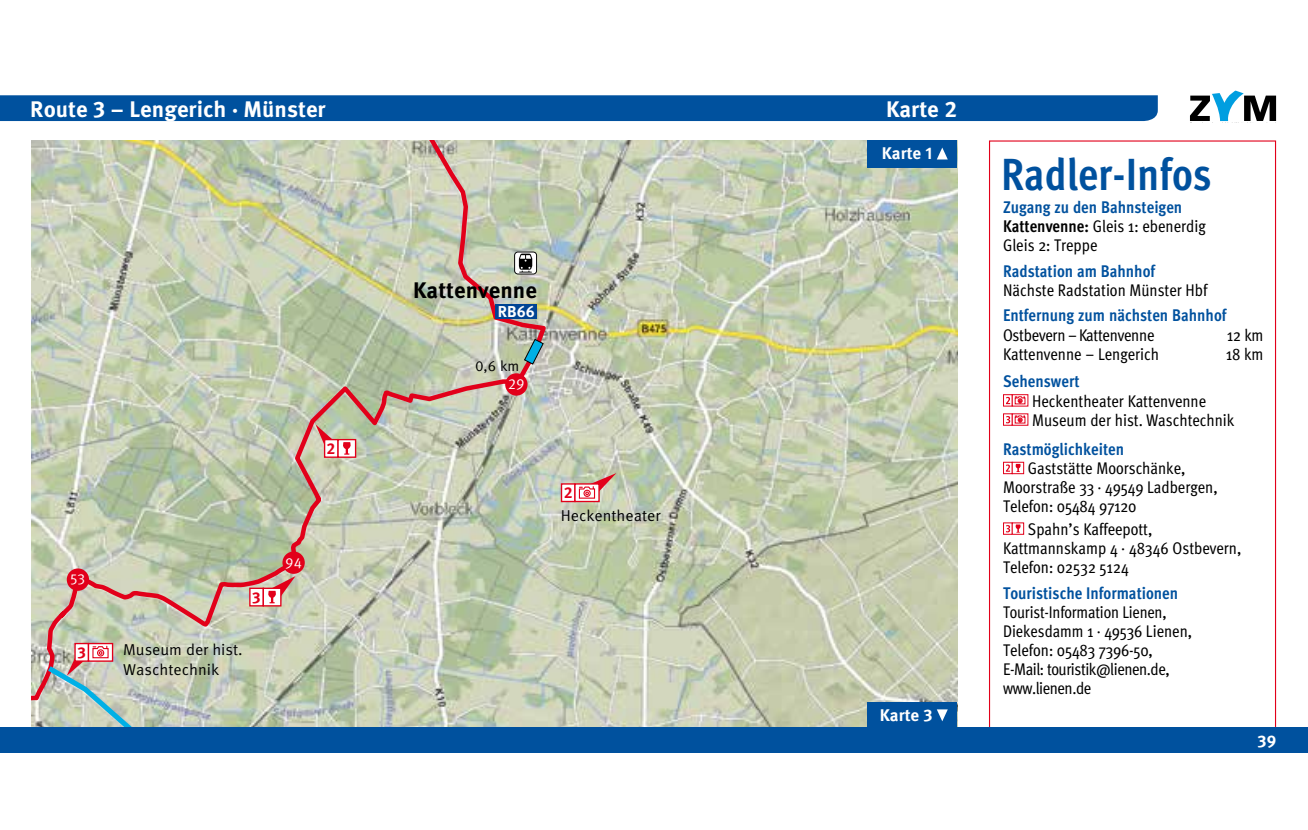
<style>
.page{position:relative;width:1308px;height:830px;background:#fff}
.page>*{position:absolute;margin:0;border:0;box-sizing:border-box;transform-origin:0 0}
.t1{font:700 condensed 45px "Meta Pro";color:#00519e}
.t2{font:700 22.5px "Meta Pro";color:#fff}
.t3{font:700 22.5px "Meta Pro";color:#000}
.t4{font:condensed 16.88px/19.1px "Meta Pro";color:#000}
.t5{font:700 condensed 16.88px "Meta Pro";color:#00519e}
.t6{font:700 16.88px "Meta Pro";color:#fff}
.t7{font:15.75px/19.8px "Meta Pro Norm";color:#000}
.t8{font:700 15.75px "Meta Pro";color:#fff}
.t9{font:700 15.75px "Meta Pro";color:#e2001a}
.t10{font:14.62px "Meta Pro Norm";color:#fff}
.t11{font:14.62px "Meta Pro Norm";color:#000}
.s1{font-weight:700;color:#00519e}
.s2{font-weight:700}
</style>
<div class="page">
<img style="left:550px;top:140px;width:407px;height:587px">
<svg style="left:32px;top:140px;width:518px;height:587px;background:#c2c7af"></svg>
<div style="left:989px;top:140px;width:287px;height:593px;background:#fff;border:1px solid #e2001a"></div>
<div style="left:867px;top:140px;width:90px;height:28px;background:#00519e"></div>
<svg style="left:937px;top:147px;width:10px;height:12px"></svg>
<div style="left:867px;top:702px;width:90px;height:27px;background:#00519e"></div>
<svg style="left:936px;top:709px;width:11px;height:12px"></svg>
<div style="left:1003px;top:394px;width:9px;height:12px;border:1px solid #e2001a"></div>
<svg style="left:1011px;top:394px;width:17px;height:12px"></svg>
<svg style="left:1006px;top:395px;width:19px;height:9px"></svg>
<div style="left:1003px;top:413px;width:9px;height:12px;border:1px solid #e2001a"></div>
<svg style="left:1011px;top:413px;width:17px;height:12px"></svg>
<svg style="left:1006px;top:414px;width:19px;height:9px"></svg>
<div style="left:1003px;top:461px;width:9px;height:13px;border:1px solid #e2001a"></div>
<div style="left:1011px;top:461px;width:13px;height:13px;border:1px solid #e2001a"></div>
<svg style="left:1006px;top:463px;width:15px;height:9px"></svg>
<div style="left:1003px;top:522px;width:9px;height:12px;border:1px solid #e2001a"></div>
<div style="left:1011px;top:522px;width:13px;height:12px;border:1px solid #e2001a"></div>
<svg style="left:1006px;top:524px;width:15px;height:8px"></svg>
<svg style="left:524px;top:338px;width:20px;height:27px"></svg>
<div style="left:496px;top:304px;width:41px;height:15px;background:#004494"></div>
<svg style="left:514px;top:251px;width:23px;height:23px"></svg>
<div style="left:561px;top:483px;width:14px;height:19px;background:#fff;border:1px solid #e2001a"></div>
<div style="left:574px;top:483px;width:25px;height:19px;background:#fff;border:1px solid #e2001a"></div>
<svg style="left:578px;top:473px;width:38px;height:26px"></svg>
<svg style="left:315px;top:424px;width:20px;height:22px"></svg>
<div style="left:324px;top:438px;width:15px;height:19px;background:#fff;border:1px solid #e2001a"></div>
<svg style="left:337px;top:438px;width:19px;height:19px"></svg>
<svg style="left:341px;top:442px;width:11px;height:12px"></svg>
<div style="left:249px;top:587px;width:15px;height:19px;background:#fff;border:1px solid #e2001a"></div>
<svg style="left:263px;top:587px;width:18px;height:19px"></svg>
<svg style="left:266px;top:575px;width:29px;height:28px"></svg>
<svg style="left:74px;top:642px;width:14px;height:2px"></svg>
<svg style="left:88px;top:642px;width:25px;height:2px"></svg>
<svg style="left:42px;top:644px;width:94px;height:83px;background:#c0c1b8"></svg>
<div style="left:67px;top:568px;width:22px;height:22px;background:#e2001a;border-radius:50%"></div>
<div style="left:282px;top:551px;width:23px;height:22px;background:#e2001a;border-radius:50%"></div>
<div style="left:505px;top:373px;width:22px;height:22px;background:#e2001a;border-radius:50%"></div>
<div style="left:0;top:727px;width:1307px;height:25px;background:#00519e"></div>
<div style="left:0;top:95px;width:1157px;height:26px;background:#00519e"></div>
<svg style="left:1190px;top:91px;width:86px;height:30px"></svg>
<h2 class="t2" style="left:30px;top:92px;width:297px">Route 3 – Lengerich · Münster</h2>
<h2 class="t2" style="left:886px;top:92px;width:73px">Karte 2</h2>
<p class="t9" style="left:326px;top:436px;width:10px">2</p>
<p class="t10" style="left:70px;top:568px;width:16px">53</p>
<p class="t9" style="left:77px;top:639px;width:10px">3</p>
<p class="t9" style="left:252px;top:584px;width:10px">3</p>
<p class="t7" style="left:123px;top:638px;width:121px">Museum der hist.<br>Waschtechnik</p>
<p class="t10" style="left:285px;top:551px;width:18px">94</p>
<h2 class="t3" style="left:413px;top:272px;width:125px">Kattenvenne</h2>
<p class="t8" style="left:498px;top:299px;width:39px">RB66</p>
<p class="t11" style="left:475px;top:355px;width:46px">0,6 km</p>
<p class="t10" style="left:508px;top:373px;width:18px">29</p>
<p class="t9" style="left:564px;top:480px;width:10px">2</p>
<p class="t7" style="left:561px;top:504px;width:101px">Heckentheater</p>
<p class="t6" style="left:881px;top:140px;width:52px">Karte 1</p>
<p class="t6" style="left:879px;top:702px;width:54px">Karte 3</p>
<h1 class="t1" style="left:1001px;top:140px;width:212px">Radler-Infos</h1>
<p class="t4" style="left:1003px;top:196px;width:204px"><span class="s1">Zugang zu den Bahnsteigen<br></span><span class="s2">Kattenvenne:</span> Gleis 1: ebenerdig<br>Gleis 2: Treppe</p>
<p class="t5" style="left:1003px;top:258px;width:154px">Radstation am Bahnhof</p>
<p class="t4" style="left:1003px;top:279px;width:206px">Nächste Radstation Münster Hbf</p>
<p class="t5" style="left:1003px;top:302px;width:225px">Entfernung zum nächsten Bahnhof</p>
<p class="t4" style="left:1003px;top:323px;width:153px">Ostbevern – Kattenvenne</p>
<p class="t4" style="left:1227px;top:323px;width:38px">12 km</p>
<p class="t4" style="left:1003px;top:343px;width:157px">Kattenvenne – Lengerich</p>
<p class="t4" style="left:1226px;top:343px;width:39px">18 km</p>
<p class="t5" style="left:1003px;top:368px;width:78px">Sehenswert</p>
<p class="t4" style="left:1032px;top:389px;width:204px">Heckentheater Kattenvenne<br>Museum der hist. Waschtechnik</p>
<p class="t5" style="left:1003px;top:436px;width:122px">Rastmöglichkeiten</p>
<p class="t4" style="left:1003px;top:457px;width:216px;text-indent:25px">Gaststätte Moorschänke,<br>Moorstraße 33 · 49549 Ladbergen,<br>Telefon: 05484 97120</p>
<p class="t4" style="left:1003px;top:517px;width:240px;text-indent:25px">Spahn’s Kaffeepott,<br>Kattmannskamp 4 · 48346 Ostbevern,<br>Telefon: 02532 5124</p>
<p class="t5" style="left:1003px;top:579px;width:177px">Touristische Informationen</p>
<p class="t4" style="left:1003px;top:600px;width:191px">Tourist-Information Lienen,<br>Diekesdamm 1 · 49536 Lienen,<br>Telefon: 05483 7396-50,<br>E-Mail: touristik@lienen.de, www.lienen.de</p>
<p class="t6" style="left:1257px;top:728px;width:20px">39</p>
</div>
